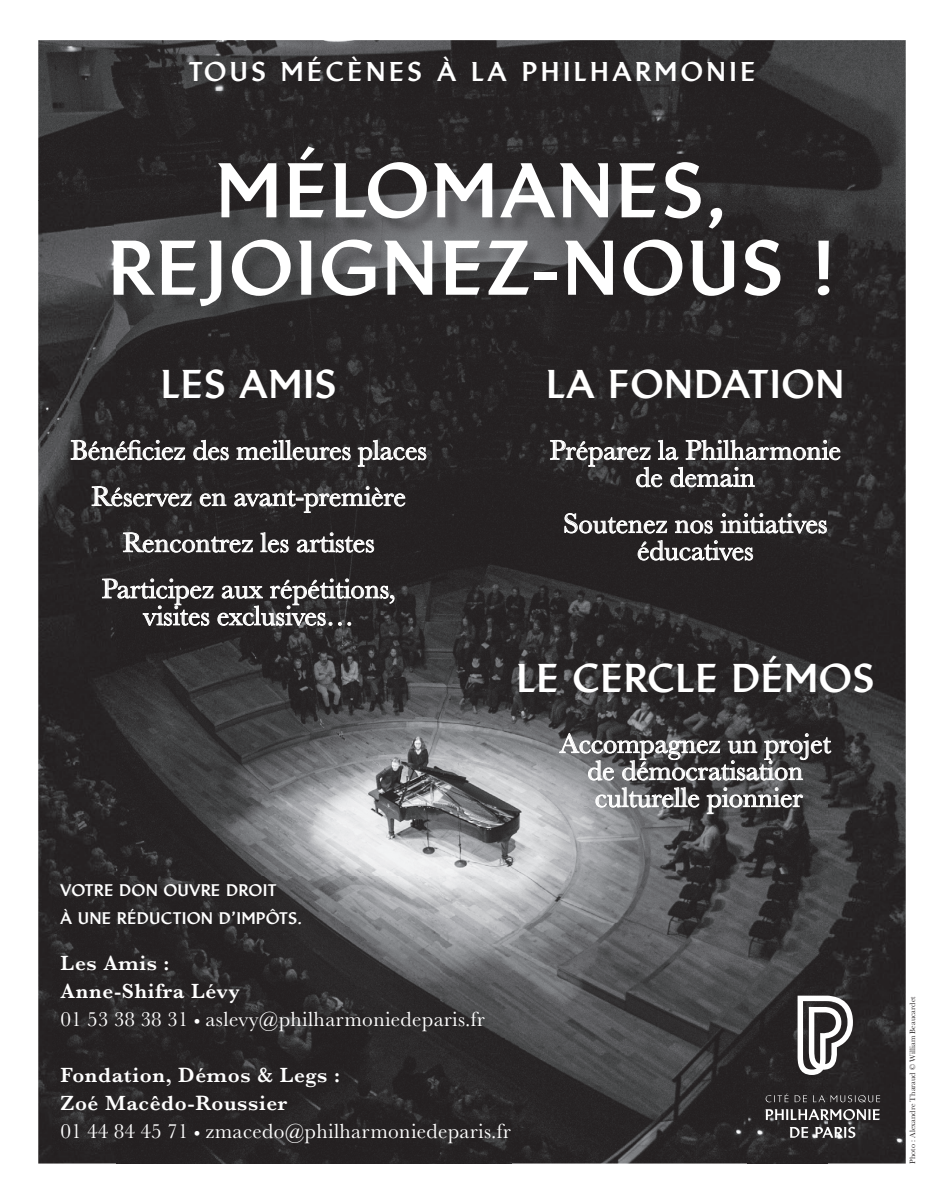
<style>
.page{position:relative;width:944px;height:1200px;background:#fff}
.page>*{position:absolute;margin:0;border:0;box-sizing:border-box;transform-origin:0 0}
.t1{font:800 74.25px/77.4px "Brewery Com";letter-spacing:.06em;color:#fff;text-align:center}
.t2{font:800 38.25px "Brewery Com";letter-spacing:.05em;color:#fff}
.t3{font:28.35px/27px "Baskerville MT Pro";color:#fff;text-align:center}
.t4{font:800 25.88px "Brewery Com";letter-spacing:.16em;color:#fff}
.t5{font:21.38px/27.9px "Baskerville MT Pro";letter-spacing:.02em;color:#fff}
.t6{font:800 15.97px/27.9px "Brewery Com";letter-spacing:.05em;color:#fff}
.t7{font:8.1px "Baskerville";letter-spacing:.01em;color:#231f20}
.s1{font-weight:600}
.s2{font-family:"Avenir";font-size:13.28px}
</style>
<div class="page">
<img style="left:38px;top:40px;width:868px;height:160px">
<img style="left:38px;top:200px;width:79px;height:963px">
<img style="left:827px;top:200px;width:79px;height:963px">
<img style="left:117px;top:324px;width:631px;height:277px">
<img style="left:748px;top:324px;width:79px;height:839px">
<img style="left:117px;top:601px;width:315px;height:275px">
<img style="left:432px;top:601px;width:316px;height:321px">
<img style="left:512px;top:922px;width:236px;height:241px">
<div style="left:117px;top:1149px;width:395px;height:14px;background:#252223"></div>
<img style="left:114px;top:150px;width:734px;height:174px">
<svg style="left:798px;top:995px;width:55px;height:79px"></svg>
<svg style="left:765px;top:1108px;width:115px;height:11px"></svg>
<svg style="left:790px;top:1126px;width:18px;height:11px"></svg>
<svg style="left:815px;top:1126px;width:40px;height:11px"></svg>
<svg style="left:766px;top:1092px;width:41px;height:9px"></svg>
<svg style="left:813px;top:1094px;width:67px;height:7px"></svg>
<img style="left:185px;top:52px;width:596px;height:57px">
<img style="left:53px;top:876px;width:465px;height:273px">
<svg style="left:70px;top:439px;width:115px;height:21px;background:#656263"></svg>
<svg style="left:193px;top:439px;width:36px;height:21px"></svg>
<svg style="left:236px;top:439px;width:115px;height:21px;background:#605d5e"></svg>
<svg style="left:358px;top:439px;width:69px;height:28px;background:#555353"></svg>
<svg style="left:91px;top:486px;width:101px;height:21px;background:#605e5f"></svg>
<svg style="left:200px;top:493px;width:27px;height:13px"></svg>
<svg style="left:234px;top:485px;width:172px;height:28px;background:#514e4f"></svg>
<svg style="left:123px;top:532px;width:130px;height:20px;background:#5f5d5e"></svg>
<svg style="left:260px;top:532px;width:29px;height:20px"></svg>
<svg style="left:297px;top:532px;width:77px;height:20px;background:#615f5f"></svg>
<svg style="left:102px;top:578px;width:293px;height:48px;background:#4f4d4e"></svg>
<svg style="left:550px;top:439px;width:291px;height:48px;background:#4e4b4c"></svg>
<svg style="left:564px;top:512px;width:263px;height:49px;background:#474545"></svg>
<svg style="left:559px;top:732px;width:273px;height:48px;background:#686768"></svg>
<svg style="left:595px;top:786px;width:105px;height:21px;background:#838385"></svg>
<svg style="left:706px;top:786px;width:97px;height:28px;background:#636263"></svg>
<p class="t4" style="left:189px;top:56px;width:568px">TOUS MÉCÈNES À LA PHILHARMONIE</p>
<p class="t1" style="left:109px;top:152px;width:727px">MÉLOMANES,<br>REJOIGNEZ-NOUS !</p>
<p class="t2" style="left:161px;top:361px;width:176px">LES AMIS</p>
<p class="t3" style="left:70px;top:427px;width:358px;line-height:46.1px">Bénéficiez des meilleures places<br>Réservez en avant-première<br>Rencontrez les artistes<br>Participez aux répétitions,</p>
<p class="t3" style="left:143px;top:602px;width:212px">visites exclusives…</p>
<p class="t2" style="left:547px;top:361px;width:299px">LA FONDATION</p>
<p class="t3" style="left:550px;top:436px;width:293px">Préparez la Philharmonie de demain</p>
<p class="t3" style="left:563px;top:509px;width:266px">Soutenez nos initiatives éducatives</p>
<p class="t2" style="left:517px;top:654px;width:358px">LE CERCLE DÉMOS</p>
<p class="t3" style="left:560px;top:729px;width:273px">Accompagnez un projet de démocratisation culturelle pionnier</p>
<p class="t6" style="left:61px;top:876px;width:243px">VOTRE DON OUVRE DROIT<br>À UNE RÉDUCTION D’IMPÔTS.</p>
<p class="t5" style="left:61px;top:949px;width:426px"><span class="s1">Les Amis :<br>Anne-Shifra Lévy<br></span>01 53 38 38 31 <span class="s2">•</span> aslevy@philharmoniedeparis.fr</p>
<p class="t5" style="left:61px;top:1060px;width:452px"><span class="s1">Fondation, Démos &amp; Legs :<br>Zoé Macêdo-Roussier<br></span>01 44 84 45 71 <span class="s2">•</span> zmacedo@philharmoniedeparis.fr</p>
<p class="t7" style="left:907px;top:1163px;width:168px;rotate:-90deg">Photo : Alexandre Tharaud © William Beaucardet</p>
</div>
